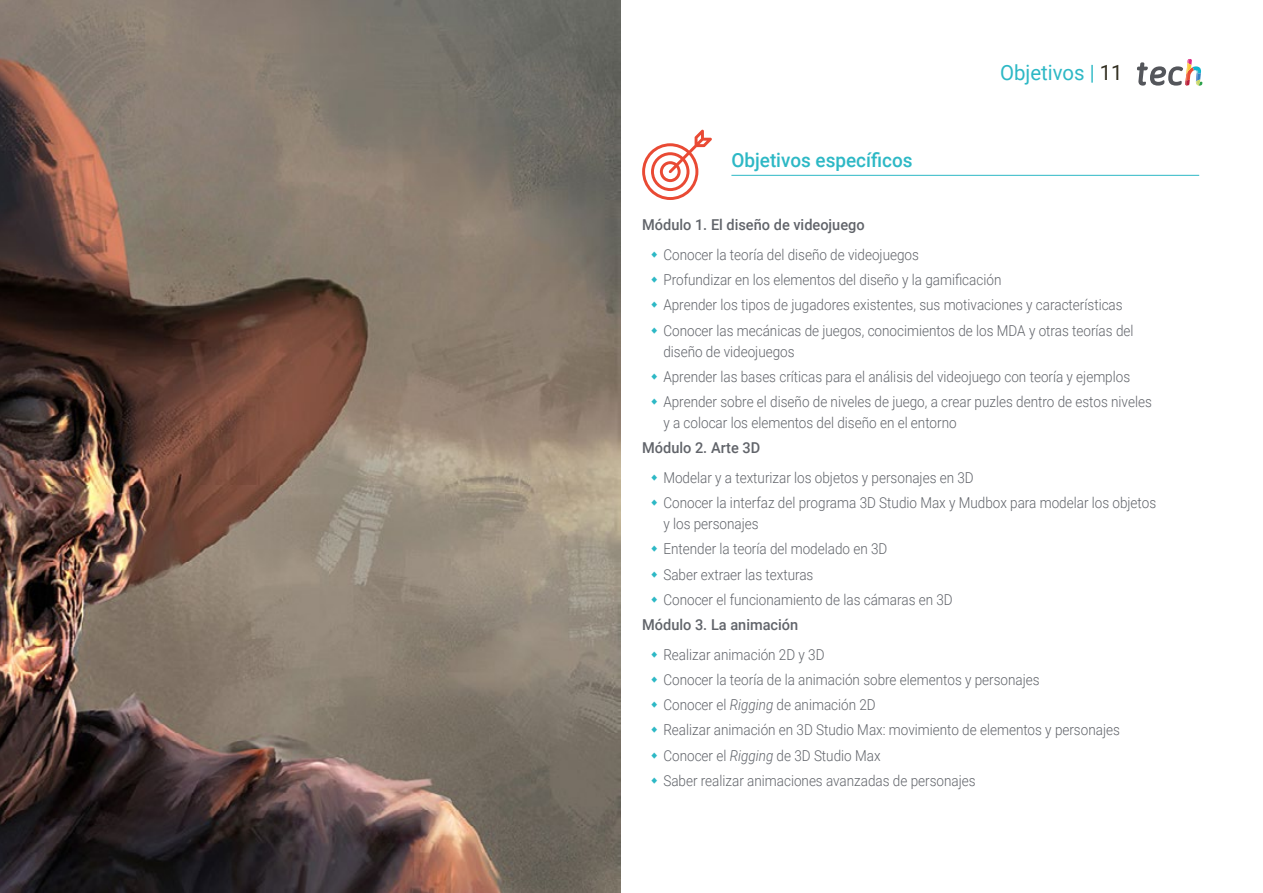
<style>
.page{position:relative;width:1263px;height:893px;background:#fff}
.page>*{position:absolute;margin:0;border:0;box-sizing:border-box;transform-origin:0 0}
.t1{font:21px "Roboto";color:#2db8c5}
.t2{font:500 19.5px "Roboto";color:#2db8c5}
.t3{font:300 15px/25.2px "Roboto";color:#61646a;scale:.9 1}
.t4{font:500 15px "Roboto";color:#61646a}
.s1{color:#312e20}
.s2{font-style:italic}
</style>
<div class="page">
<hr style="left:731px;top:175px;width:468px;height:1px;background:#2db8c5">
<svg style="left:642px;top:130px;width:70px;height:70px"></svg>
<img style="left:0;top:0;width:621px;height:893px">
<svg style="left:1137px;top:59px;width:65px;height:27px"></svg>
<h2 class="t2" style="left:731px;top:146px;width:183px">Objetivos específicos</h2>
<h1 class="t1" style="left:1000px;top:57px;width:124px">Objetivos | <span class="s1">11</span></h1>
<p class="t4" style="left:642px;top:215px;width:224px">Módulo 1. El diseño de videojuego</p>
<p class="t3" style="left:663px;top:241px;width:524px">Conocer la teoría del diseño de videojuegos<br>Profundizar en los elementos del diseño y la gamificación<br>Aprender los tipos de jugadores existentes, sus motivaciones y características Conocer las mecánicas de juegos, conocimientos de los MDA y otras teorías del</p>
<p class="t3" style="left:663px;top:338px;width:544px">diseño de videojuegos<br>Aprender las bases críticas para el análisis del videojuego con teoría y ejemplos<br>Aprender sobre el diseño de niveles de juego, a crear puzles dentro de estos niveles</p>
<p class="t3" style="left:663px;top:410px;width:327px">y a colocar los elementos del diseño en el entorno</p>
<p class="t4" style="left:642px;top:438px;width:120px">Módulo 2. Arte 3D</p>
<p class="t3" style="left:663px;top:464px;width:549px">Modelar y a texturizar los objetos y personajes en 3D<br>Conocer la interfaz del programa 3D Studio Max y Mudbox para modelar los objetos</p>
<p class="t3" style="left:663px;top:511px;width:323px">y los personajes<br>Entender la teoría del modelado en 3D<br>Saber extraer las texturas<br>Conocer el funcionamiento de las cámaras en 3D</p>
<p class="t4" style="left:642px;top:614px;width:158px">Módulo 3. La animación</p>
<p class="t3" style="left:663px;top:641px;width:509px">Realizar animación 2D y 3D<br>Conocer la teoría de la animación sobre elementos y personajes<br>Conocer el <span class="s2">Rigging</span> de animación 2D<br>Realizar animación en 3D Studio Max: movimiento de elementos y personajes Conocer el <span class="s2">Rigging</span> de 3D Studio Max<br>Saber realizar animaciones avanzadas de personajes</p>
</div>
